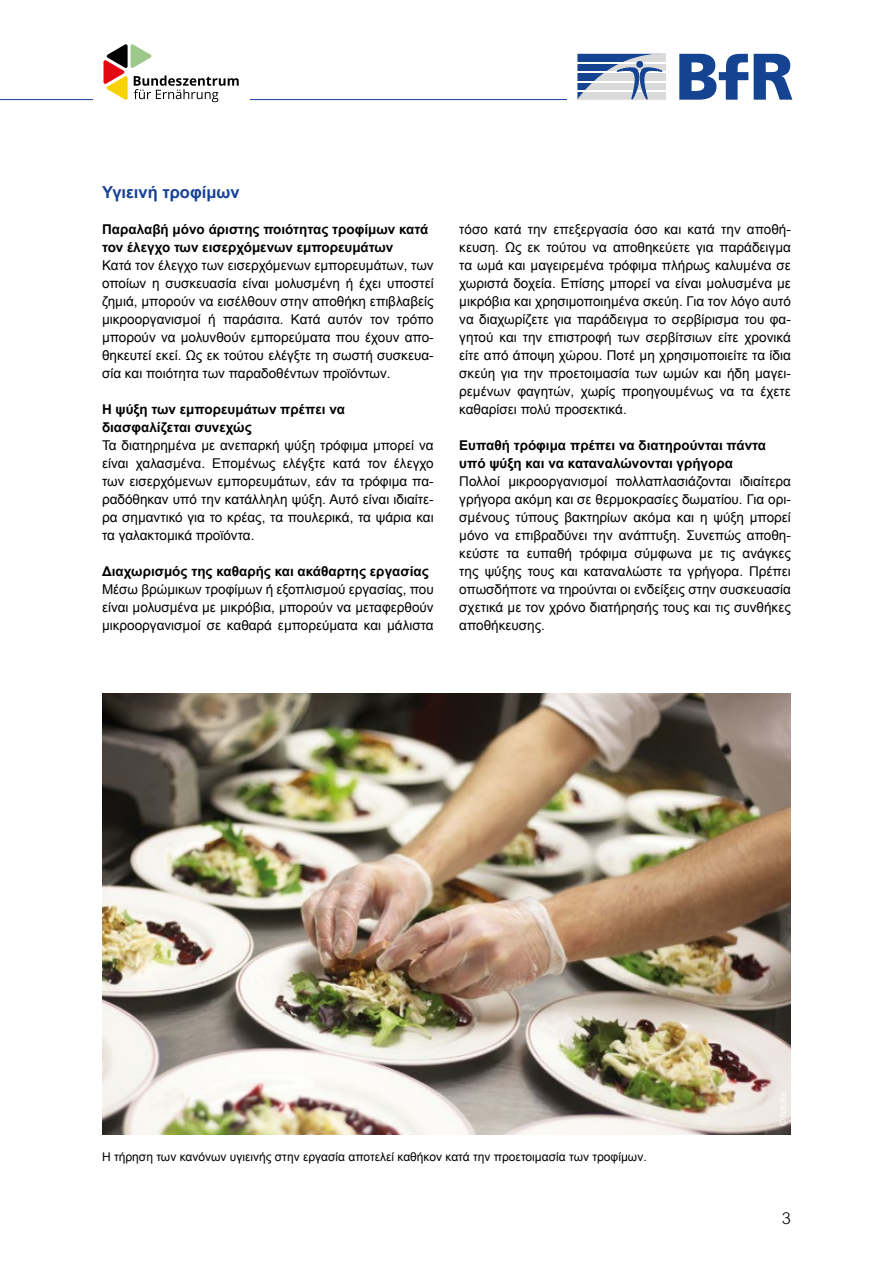
<style>
.page{position:relative;width:893px;height:1263px;background:#fff}
.page>*{position:absolute;margin:0;border:0;box-sizing:border-box;transform-origin:0 0}
.t1{font:700 16.5px "Arial";color:#164194}
.t2{font:300 16.5px "Arial MT Pro";color:#000}
.t3{font:13.5px/18px "Arial";color:#000;text-align:justify}
.t4{font:700 13.5px/18px "Arial";color:#000}
.t5{font:12px "Arial";color:#000}
</style>
<div class="page">
<svg style="left:577px;top:54px;width:89px;height:46px;background:#9eadc7"></svg>
<svg style="left:754px;top:54px;width:38px;height:46px"></svg>
<svg style="left:679px;top:54px;width:69px;height:46px"></svg>
<hr style="left:0;top:99px;width:567px;height:1px;background:#164194">
<div style="left:94px;top:29px;width:156px;height:81px;background:#fff"></div>
<svg style="left:103px;top:44px;width:136px;height:58px"></svg>
<img style="left:102px;top:693px;width:689px;height:441px">
<p class="t1" style="left:102px;top:181px;width:139px">Υγιεινή τροφίμων</p>
<p class="t4" style="left:102px;top:221px;width:328px">Παραλαβή μόνο άριστης ποιότητας τροφίμων κατά τον έλεγχο των εισερχόμενων εμπορευμάτων</p>
<p class="t3" style="left:102px;top:256px;width:333px">Κατά τον έλεγχο των εισερχόμενων εμπορευμάτων, των οποίων η συσκευασία είναι μολυσμένη ή έχει υποστεί ζημιά, μπορούν να εισέλθουν στην αποθήκη επιβλαβείς μικροοργανισμοί ή παράσιτα. Κατά αυτόν τον τρόπο μπορούν να μολυνθούν εμπορεύματα που έχουν απο&shy;θηκευτεί εκεί. Ως εκ τούτου ελέγξτε τη σωστή συσκευα&shy;σία και ποιότητα των παραδοθέντων προϊόντων.</p>
<p class="t4" style="left:102px;top:401px;width:245px">Η ψύξη των εμπορευμάτων πρέπει να διασφαλίζεται συνεχώς</p>
<p class="t3" style="left:102px;top:436px;width:333px">Τα διατηρημένα με ανεπαρκή ψύξη τρόφιμα μπορεί να είναι χαλασμένα. Επομένως ελέγξτε κατά τον έλεγχο των εισερχόμενων εμπορευμάτων, εάν τα τρόφιμα πα&shy;ραδόθηκαν υπό την κατάλληλη ψύξη. Αυτό είναι ιδιαίτε&shy;ρα σημαντικό για το κρέας, τα πουλερικά, τα ψάρια και τα γαλακτομικά προϊόντα.</p>
<p class="t4" style="left:102px;top:563px;width:328px">Διαχωρισμός της καθαρής και ακάθαρτης εργασίας</p>
<p class="t3" style="left:102px;top:580px;width:333px">Μέσω βρώμικων τροφίμων ή εξοπλισμού εργασίας, που είναι μολυσμένα με μικρόβια, μπορούν να μεταφερθούν μικροοργανισμοί σε καθαρά εμπορεύματα και μάλιστα</p>
<p class="t3" style="left:459px;top:220px;width:333px">τόσο κατά την επεξεργασία όσο και κατά την αποθή&shy;κευση. Ως εκ τούτου να αποθηκεύετε για παράδειγμα τα ωμά και μαγειρεμένα τρόφιμα πλήρως καλυμένα σε χωριστά δοχεία. Επίσης μπορεί να είναι μολυσμένα με μικρόβια και χρησιμοποιημένα σκεύη. Για τον λόγο αυτό να διαχωρίζετε για παράδειγμα το σερβίρισμα του φα&shy;γητού και την επιστροφή των σερβίτσιων είτε χρονικά είτε από άποψη χώρου. Ποτέ μη χρησιμοποιείτε τα ίδια σκεύη για την προετοιμασία των ωμών και ήδη μαγει&shy;ρεμένων φαγητών, χωρίς προηγουμένως να τα έχετε καθαρίσει πολύ προσεκτικά.</p>
<p class="t4" style="left:459px;top:437px;width:308px">Ευπαθή τρόφιμα πρέπει να διατηρούνται πάντα υπό ψύξη και να καταναλώνονται γρήγορα</p>
<p class="t3" style="left:459px;top:472px;width:333px">Πολλοί μικροοργανισμοί πολλαπλασιάζονται ιδιαίτερα γρήγορα ακόμη και σε θερμοκρασίες δωματίου. Για ορι&shy;σμένους τύπους βακτηρίων ακόμα και η ψύξη μπορεί μόνο να επιβραδύνει την ανάπτυξη. Συνεπώς αποθη&shy;κεύστε τα ευπαθή τρόφιμα σύμφωνα με τις ανάγκες της ψύξης τους και καταναλώστε τα γρήγορα. Πρέπει οπωσδήποτε να τηρούνται οι ενδείξεις στην συσκευασία σχετικά με τον χρόνο διατήρησής τους και τις συνθήκες αποθήκευσης.</p>
<p class="t5" style="left:102px;top:1149px;width:546px">Η τήρηση των κανόνων υγιεινής στην εργασία αποτελεί καθήκον κατά την προετοιμασία των τροφίμων.</p>
<p class="t2" style="left:782px;top:1208px;width:11px">3</p>
</div>
